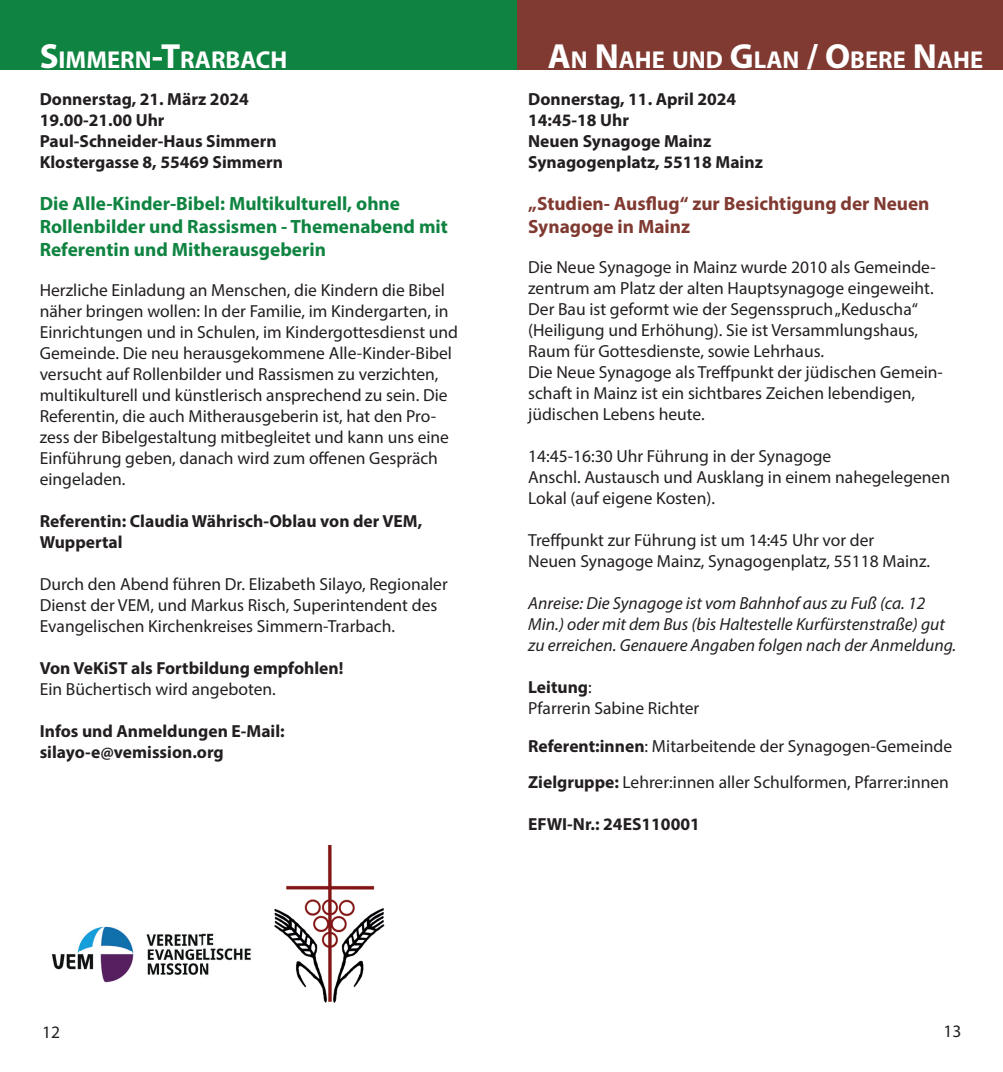
<style>
.page{position:relative;width:1003px;height:1072px;background:#fff}
.page>*{position:absolute;margin:0;border:0;box-sizing:border-box;transform-origin:0 0}
.t1{font:700 24.5px "Myriad Pro";color:#fff}
.t2{font:700 19.25px/23.1px "Myriad Pro";color:#0f8441}
.t3{font:700 19.25px/23.1px "Myriad Pro";color:#803a31}
.t4{font:17.5px/21px "Myriad Pro";color:#231f20}
.t5{font:700 17.5px/21px "Myriad Pro";color:#231f20}
.t6{font:italic 17.5px/21px "Myriad Pro";color:#231f20}
.s1{font-size:35px}
.s2{font-weight:700}
</style>
<div class="page">
<div style="left:499px;top:0;width:503px;height:69px;background:#803a31"></div>
<div style="left:0;top:0;width:516px;height:69px;background:#0f8441"></div>
<img style="left:51px;top:926px;width:200px;height:57px">
<img style="left:275px;top:845px;width:109px;height:157px">
<h1 class="t1" style="left:40px;top:43px;width:249px"><span class="s1">S</span>IMMERN<span class="s1">-T</span>RARBACH</h1>
<p class="t5" style="left:40px;top:88px;width:245px">Donnerstag, 21. März 2024<br>19.00-21.00 Uhr<br>Paul-Schneider-Haus Simmern<br>Klostergasse 8, 55469 Simmern</p>
<p class="t2" style="left:40px;top:191px;width:409px">Die Alle-Kinder-Bibel: Multikulturell, ohne<br>Rollenbilder und Rassismen - Themenabend mit<br>Referentin und Mitherausgeberin</p>
<p class="t4" style="left:40px;top:279px;width:419px">Herzliche Einladung an Menschen, die Kindern die Bibel näher bringen wollen: In der Familie, im Kindergarten, in Einrichtungen und in Schulen, im Kindergottesdienst und Gemeinde. Die neu herausgekommene Alle-Kinder-Bibel versucht auf Rollenbilder und Rassismen zu verzichten, multikulturell und künstlerisch ansprechend zu sein. Die Referentin, die auch Mitherausgeberin ist, hat den Pro&shy;zess der Bibelgestaltung mitbegleitet und kann uns eine Einführung geben, danach wird zum offenen Gespräch eingeladen.</p>
<p class="t5" style="left:40px;top:510px;width:384px">Referentin: Claudia Währisch-Oblau von der VEM,<br>Wuppertal</p>
<p class="t4" style="left:40px;top:573px;width:409px">Durch den Abend führen Dr. Elizabeth Silayo, Regionaler<br>Dienst der VEM, und Markus Risch, Superintendent des<br>Evangelischen Kirchenkreises Simmern-Trarbach.</p>
<p class="t5" style="left:40px;top:657px;width:305px">Von VeKiST als Fortbildung empfohlen!</p>
<p class="t4" style="left:40px;top:678px;width:237px">Ein Büchertisch wird angeboten.</p>
<p class="t5" style="left:40px;top:720px;width:246px">Infos und Anmeldungen E-Mail: silayo-e@vemission.org</p>
<h1 class="t1" style="left:547px;top:43px;width:437px"><span class="s1">A</span>N <span class="s1">N</span>AHE UND <span class="s1">G</span>LAN <span class="s1">/ O</span>BERE <span class="s1">N</span>AHE</h1>
<p class="t5" style="left:528px;top:88px;width:236px">Donnerstag, 11. April 2024<br>14:45-18 Uhr<br>Neuen Synagoge Mainz<br>Synagogenplatz, 55118 Mainz</p>
<p class="t3" style="left:528px;top:191px;width:403px">„Studien- Ausflug“ zur Besichtigung der Neuen<br>Synagoge in Mainz</p>
<p class="t4" style="left:528px;top:256px;width:416px">Die Neue Synagoge in Mainz wurde 2010 als Gemeinde&shy;zentrum am Platz der alten Hauptsynagoge eingeweiht.<br>Der Bau ist geformt wie der Segensspruch „Keduscha“ (Heiligung und Erhöhung). Sie ist Versammlungshaus, Raum für Gottesdienste, sowie Lehrhaus.<br>Die Neue Synagoge als Treffpunkt der jüdischen Gemein&shy;schaft in Mainz ist ein sichtbares Zeichen lebendigen, jüdischen Lebens heute.</p>
<p class="t4" style="left:528px;top:445px;width:423px">14:45-16:30 Uhr Führung in der Synagoge<br>Anschl. Austausch und Ausklang in einem nahegelegenen<br>Lokal (auf eigene Kosten).</p>
<p class="t4" style="left:528px;top:529px;width:403px">Treffpunkt zur Führung ist um 14:45 Uhr vor der<br>Neuen Synagoge Mainz, Synagogenplatz, 55118 Mainz.</p>
<p class="t6" style="left:528px;top:592px;width:429px">Anreise: Die Synagoge ist vom Bahnhof aus zu Fuß (ca. 12<br>Min.) oder mit dem Bus (bis Haltestelle Kurfürstenstraße) gut zu erreichen. Genauere Angaben folgen nach der Anmeldung.</p>
<p class="t4" style="left:528px;top:676px;width:172px"><span class="s2">Leitung</span>:<br>Pfarrerin Sabine Richter</p>
<p class="t4" style="left:528px;top:728px;width:425px;line-height:35.7px"><span class="s2">Referent:innen</span>: Mitarbeitende der Synagogen-Gemeinde<br><span class="s2">Zielgruppe:</span> Lehrer:innen aller Schulformen, Pfarrer:innen</p>
<p class="t5" style="left:528px;top:812px;width:173px">EFWI-Nr.: 24ES110001</p>
<p class="t4" style="left:42px;top:1021px;width:19px">12</p>
<p class="t4" style="left:943px;top:1020px;width:19px">13</p>
</div>
